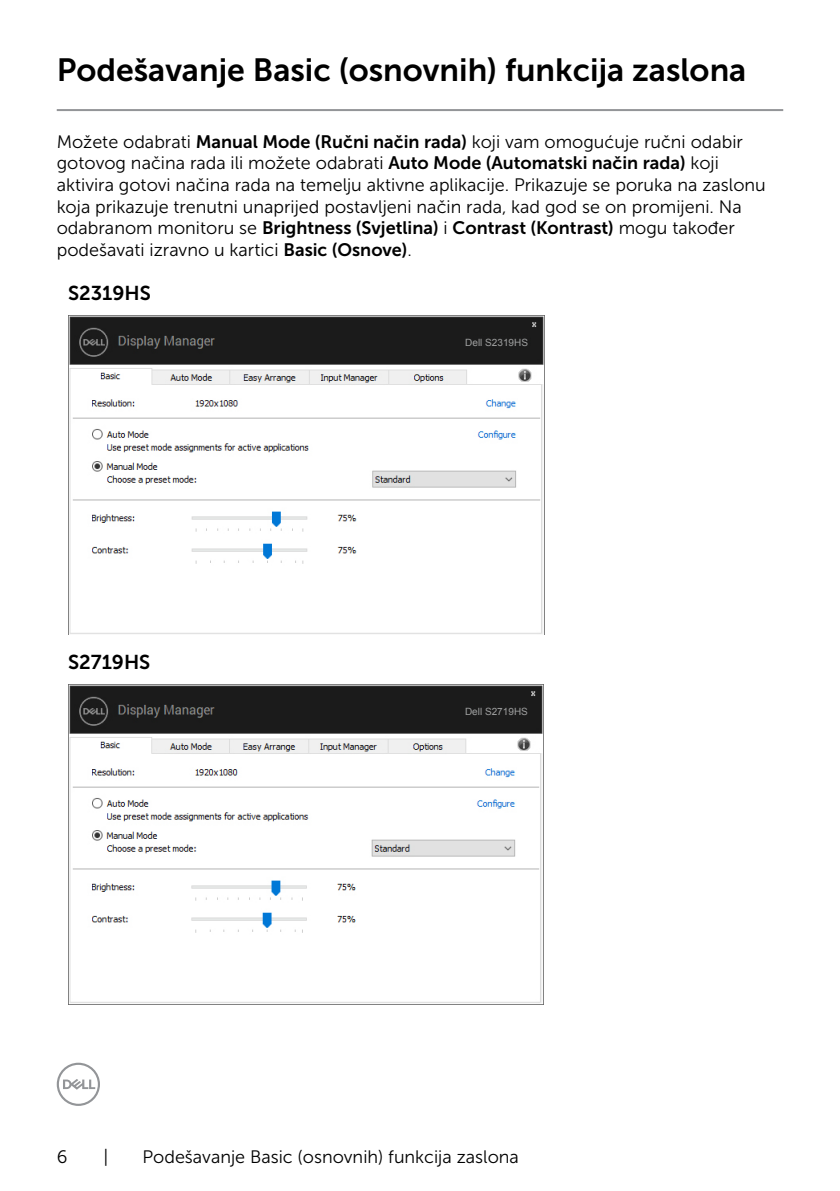
<style>
.page{position:relative;width:840px;height:1191px;background:#fff}
.page>*{position:absolute;margin:0;border:0;box-sizing:border-box;transform-origin:0 0}
.t1{font:32px "Museo Sans For Dell 700";color:#000}
.t2{font:20px "Museo Sans For Dell 700";color:#000}
.t3{font:18px/21.6px "Museo Sans For Dell 300";color:#000}
.t4{font:18px "Museo Sans For Dell 700";color:#000}
.t5{font:10px "Arial";color:#9fa0a0}
.s1{font-family:"Museo Sans For Dell 700"}
.s2{font-family:"Museo Sans For Dell 300"}
</style>
<div class="page">
<svg style="left:57px;top:1062px;width:43px;height:44px"></svg>
<hr style="left:57px;top:109px;width:725px;height:2px;background:#939598">
<img style="left:68px;top:315px;width:475px;height:319px">
<div style="left:463px;top:336px;width:66px;height:12px;background:#1b1b1b"></div>
<img style="left:68px;top:684px;width:475px;height:320px">
<div style="left:463px;top:705px;width:66px;height:12px;background:#1b1b1b"></div>
<h1 class="t1" style="left:57px;top:52px;width:690px">Podešavanje Basic (osnovnih) funkcija zaslona</h1>
<p class="t3" style="left:57px;top:131px;width:710px">Možete odabrati <span class="s1">Manual Mode (Ručni način rada)</span> koji vam omogućuje ručni odabir gotovog načina rada ili možete odabrati <span class="s1">Auto Mode (Automatski način rada)</span> koji aktivira gotovi načina rada na temelju aktivne aplikacije. Prikazuje se poruka na zaslonu koja prikazuje trenutni unaprijed postavljeni način rada, kad god se on promijeni. Na</p>
<p class="t4" style="left:57px;top:218px;width:679px"><span class="s2">odabranom monitoru se</span> Brightness (Svjetlina) <span class="s2">i</span> Contrast (Kontrast) <span class="s2">mogu također</span></p>
<p class="t3" style="left:57px;top:239px;width:356px">podešavati izravno u kartici <span class="s1">Basic (Osnove)</span>.</p>
<p class="t2" style="left:68px;top:282px;width:84px">S2319HS</p>
<p class="t5" style="left:465px;top:335px;width:64px">Dell S2319HS</p>
<p class="t2" style="left:68px;top:650px;width:84px">S2719HS</p>
<p class="t5" style="left:465px;top:705px;width:64px">Dell S2719HS</p>
<p class="t3" style="left:57px;top:1145px;width:12px">6</p>
<p class="t3" style="left:103px;top:1145px;width:6px">|</p>
<p class="t3" style="left:142px;top:1145px;width:378px">Podešavanje Basic (osnovnih) funkcija zaslona</p>
</div>
